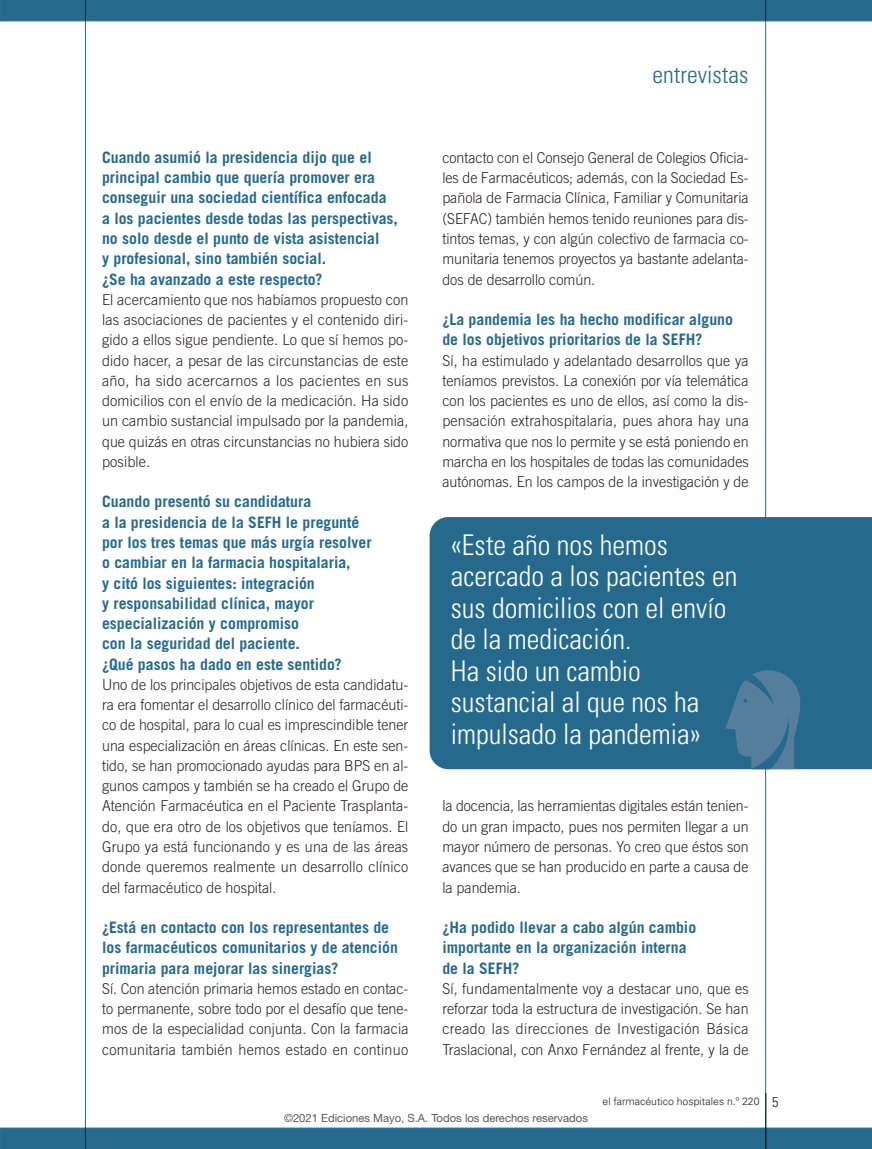
<style>
.page{position:relative;width:872px;height:1149px;background:#fff}
.page>*{position:absolute;margin:0;border:0;box-sizing:border-box;transform-origin:0 0}
.ENTREVISTA_FRASE_TIT{font:300 condensed 28.5px/31.5px "Univers LT Std";color:#fff}
.t1{font:300 condensed 24px "Univers LT Std";color:#256a8c}
.PREGUNTA{font:700 15.75px/20.2px "Trade Gothic LT Std";color:#256a8c}
.TEXT_GENERAL{font:300 15px/20.2px "Trade Gothic LT Std";color:#231f20;text-align:justify;scale:.95 1}
.TEXT_GENERAL-2{font:300 15px/20.2px "Trade Gothic LT Std";color:#231f20;text-align:justify;scale:.96 1}
.t2{font:11.25px "Helvetica Neue LT Std";color:#57585a}
.t3{font:300 10.5px "Univers LT Std";color:#231f20}
.s1{font-stretch:condensed;font-size:14.25px}
</style>
<div class="page">
<div style="left:0;top:0;width:872px;height:21px;background:#256a8c"></div>
<div style="left:0;top:1127px;width:872px;height:21px;background:#256a8c"></div>
<hr style="left:85px;top:0;width:1px;height:1148px;background:#256a8c">
<hr style="left:765px;top:0;width:1px;height:1148px;background:#256a8c">
<div style="left:429px;top:516px;width:443px;height:253px;background:#256a8c"></div>
<svg style="left:725px;top:670px;width:75px;height:99px"></svg>
<p class="PREGUNTA" style="left:102px;top:147px;width:297px">Cuando asumió la presidencia dijo que el principal cambio que quería promover era conseguir una sociedad científica enfocada a los pacientes desde todas las perspectivas, no solo desde el punto de vista asistencial<br>y profesional, sino también social.<br>¿Se ha avanzado a este respecto?</p>
<p class="TEXT_GENERAL-2" style="left:102px;top:289px;width:321px">El acercamiento que nos habíamos propuesto con las asociaciones de pacientes y el contenido diri&shy;gido a ellos sigue pendiente. Lo que sí hemos po&shy;dido hacer, a pesar de las circunstancias de este año, ha sido acercarnos a los pacientes en sus domicilios con el envío de la medicación. Ha sido un cambio sustancial impulsado por la pandemia, que quizás en otras circunstancias no hubiera sido posible.</p>
<p class="PREGUNTA" style="left:102px;top:491px;width:271px">Cuando presentó su candidatura<br>a la presidencia de la SEFH le pregunté por los tres temas que más urgía resolver o cambiar en la farmacia hospitalaria,<br>y citó los siguientes: integración<br>y responsabilidad clínica, mayor especialización y compromiso<br>con la seguridad del paciente.<br>¿Qué pasos ha dado en este sentido?</p>
<p class="TEXT_GENERAL" style="left:102px;top:674px;width:324px">Uno de los principales objetivos de esta candidatu&shy;ra era fomentar el desarrollo clínico del farmacéuti&shy;co de hospital, para lo cual es imprescindible tener una especialización en áreas clínicas. En este sen&shy;tido, se han promocionado ayudas para BPS en al&shy;gunos campos y también se ha creado el Grupo de Atención Farmacéutica en el Paciente Trasplanta&shy;do, que era otro de los objetivos que teníamos. El Grupo ya está funcionando y es una de las áreas donde queremos realmente un desarrollo clínico del farmacéutico de hospital.</p>
<p class="PREGUNTA" style="left:102px;top:916px;width:297px">¿Está en contacto con los representantes de los farmacéuticos comunitarios y de atención primaria para mejorar las sinergias?</p>
<p class="TEXT_GENERAL" style="left:102px;top:977px;width:324px">Sí. Con atención primaria hemos estado en contac&shy;to permanente, sobre todo por el desafío que tene&shy;mos de la especialidad conjunta. Con la farmacia comunitaria también hemos estado en continuo</p>
<h2 class="t1" style="left:652px;top:60px;width:97px">entrevistas</h2>
<p class="TEXT_GENERAL" style="left:442px;top:147px;width:324px">contacto con el Consejo General de Colegios Oficia&shy;les de Farmacéuticos; además, con la Sociedad Es&shy;pañola de Farmacia Clínica, Familiar y Comunitaria (SEFAC) también hemos tenido reuniones para dis&shy;tintos temas, y con algún colectivo de farmacia co&shy;munitaria tenemos proyectos ya bastante adelanta&shy;dos de desarrollo común.</p>
<p class="PREGUNTA" style="left:442px;top:309px;width:292px">¿La pandemia les ha hecho modificar alguno de los objetivos prioritarios de la SEFH?</p>
<p class="TEXT_GENERAL" style="left:442px;top:350px;width:324px">Sí, ha estimulado y adelantado desarrollos que ya teníamos previstos. La conexión por vía telemática con los pacientes es uno de ellos, así como la dis&shy;pensación extrahospitalaria, pues ahora hay una normativa que nos lo permite y se está poniendo en marcha en los hospitales de todas las comunidades autónomas. En los campos de la investigación y de</p>
<p class="ENTREVISTA_FRASE_TIT" style="left:451px;top:528px;width:288px">«Este año nos hemos acercado a los pacientes en sus domicilios con el envío de la medicación.<br>Ha sido un cambio sustancial al que nos ha impulsado la pandemia»</p>
<p class="TEXT_GENERAL" style="left:442px;top:795px;width:324px">la docencia, las herramientas digitales están tenien&shy;do un gran impacto, pues nos permiten llegar a un mayor número de personas. Yo creo que éstos son avances que se han producido en parte a causa de la pandemia.</p>
<p class="PREGUNTA" style="left:442px;top:916px;width:255px">¿Ha podido llevar a cabo algún cambio importante en la organización interna de la SEFH?</p>
<p class="TEXT_GENERAL" style="left:442px;top:977px;width:324px">Sí, fundamentalmente voy a destacar uno, que es reforzar toda la estructura de investigación. Se han creado las direcciones de Investigación Básica Traslacional, con Anxo Fernández al frente, y la de</p>
<p class="t3" style="left:602px;top:1094px;width:177px">el farmacéutico hospitales n.º 220 <span class="s1">5</span></p>
<p class="t2" style="left:284px;top:1111px;width:305px">©2021 Ediciones Mayo, S.A. Todos los derechos reservados</p>
</div>
